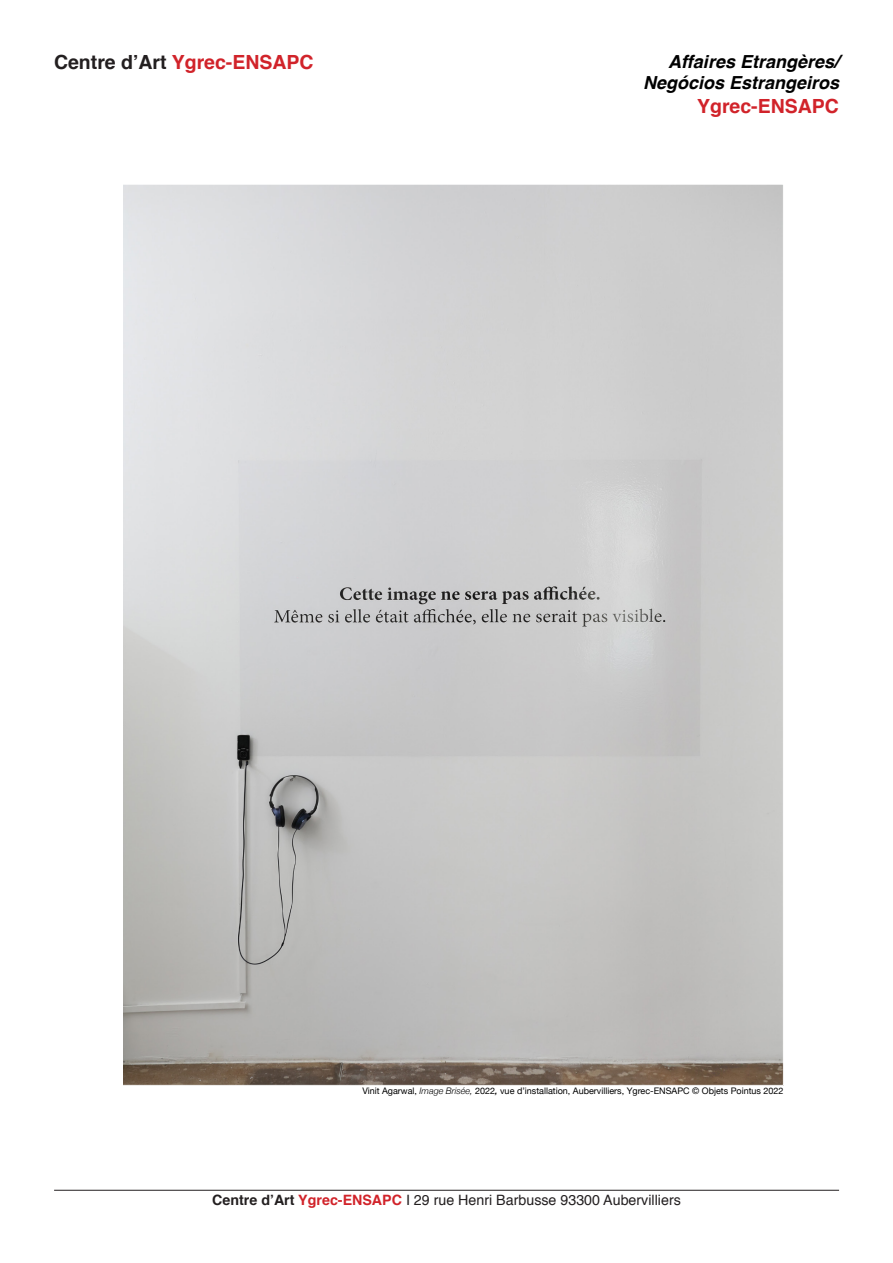
<style>
.page{position:relative;width:893px;height:1263px;background:#fff}
.page>*{position:absolute;margin:0;border:0;box-sizing:border-box;transform-origin:0 0}
.t1{font:700 19.5px "Helvetica";color:#d1232a}
.t2{font:italic 700 18px "Helvetica";color:#000}
.t3{font:14.25px "Helvetica";color:#231f20}
.t4{font:9px "Helvetica Neue";color:#000}
.s1{color:#231f20}
.s2{font-weight:300;font-style:italic}
.s3{font-weight:500;font-style:italic}
.s4{font-weight:700}
.s5{font-weight:700;color:#d1232a}
</style>
<div class="page">
<hr style="left:54px;top:1190px;width:785px;height:1px;background:#231f20">
<img style="left:123px;top:186px;width:659px;height:897px">
<p class="t1" style="left:54px;top:46px;width:261px"><span class="s1">Centre d’Art</span> Ygrec-ENSAPC</p>
<p class="t2" style="left:668px;top:46px;width:173px">Affaires Etrangères/</p>
<p class="t2" style="left:643px;top:68px;width:198px">Negócios Estrangeiros</p>
<p class="t1" style="left:697px;top:90px;width:143px">Ygrec-ENSAPC</p>
<p class="t4" style="left:362px;top:1085px;width:423px">Vinit Agarwal, <span class="s2">Image Brisée,</span> 2022<span class="s3">,</span> vue d’installation, Aubervilliers, Ygrec-ENSAPC © Objets Pointus 2022</p>
<p class="t3" style="left:212px;top:1188px;width:470px"><span class="s4">Centre d’Art</span> <span class="s5">Ygrec-ENSAPC</span> I 29 rue Henri Barbusse 93300 Aubervilliers</p>
</div>
